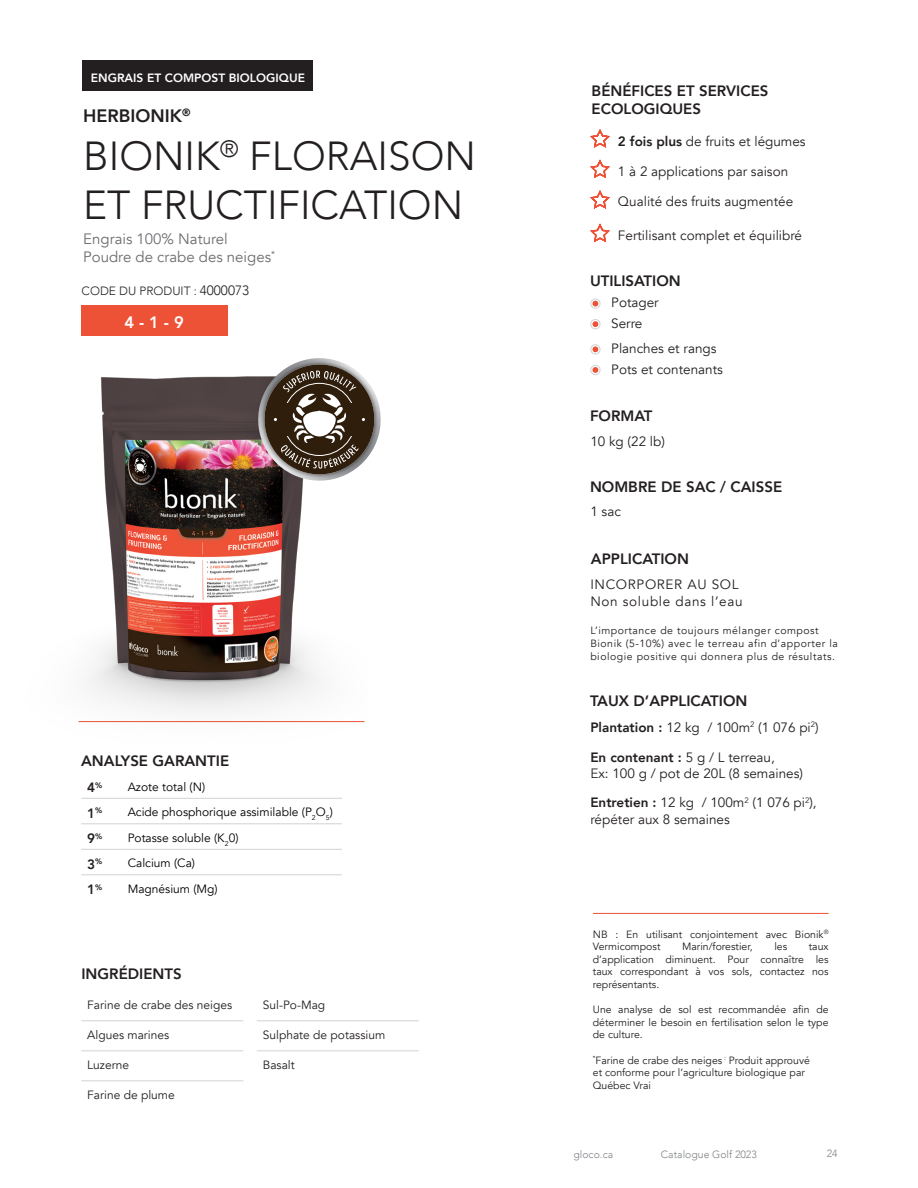
<style>
.page{position:relative;width:918px;height:1188px;background:#fff}
.page>*{position:absolute;margin:0;border:0;box-sizing:border-box;transform-origin:0 0}
.t1{font:300 40.5px/48.6px "Avenir";color:#231f20}
.t2{font:800 18px "Avenir";color:#231f20}
.t3{font:800 16.5px "Avenir";color:#fff}
.t4{font:800 15px/18px "Avenir";color:#231f20}
.t5{font:15px "Avenir";color:#6c6d70}
.t6{font:13.5px/16.2px "Avenir";color:#231f20}
.t7{font:13.5px "Avenir";letter-spacing:.05em;color:#231f20}
.t8{font:800 13.5px "Avenir";color:#231f20}
.t9{font:12px "Avenir";color:#000}
.t10{font:12px "Avenir";color:#231f20}
.t11{font:800 12px "Avenir";color:#fff}
.t12{font:300 12px "Avenir";color:#231f20}
.t13{font:10.5px/12.6px "Avenir";color:#231f20}
.t14{font:10.5px/12.6px "Avenir";letter-spacing:.05em;color:#231f20}
.t15{font:300 10.5px "Avenir";color:#808285}
.s1{font-size:13.5px}
.s2{font-weight:800}
</style>
<div class="page">
<div style="left:590px;top:299px;width:10px;height:10px;border:1px solid #d1d2d4;border-radius:50%"></div>
<div style="left:590px;top:344px;width:10px;height:10px;border:1px solid #d1d2d4;border-radius:50%"></div>
<div style="left:590px;top:319px;width:10px;height:10px;border:1px solid #d1d2d4;border-radius:50%"></div>
<div style="left:590px;top:365px;width:10px;height:10px;border:1px solid #d1d2d4;border-radius:50%"></div>
<svg style="left:590px;top:129px;width:20px;height:19px"></svg>
<svg style="left:590px;top:223px;width:20px;height:20px"></svg>
<svg style="left:590px;top:159px;width:20px;height:20px"></svg>
<svg style="left:590px;top:190px;width:20px;height:19px"></svg>
<div style="left:83px;top:60px;width:230px;height:31px;background:#231f20"></div>
<svg style="left:592px;top:301px;width:6px;height:6px"></svg>
<svg style="left:592px;top:321px;width:6px;height:6px"></svg>
<svg style="left:592px;top:346px;width:6px;height:6px"></svg>
<svg style="left:592px;top:367px;width:6px;height:6px"></svg>
<hr style="left:593px;top:913px;width:236px;height:1px;background:#ed5136">
<div style="left:81px;top:305px;width:147px;height:31px;background:#ed5136"></div>
<img style="left:78px;top:376px;width:287px;height:347px">
<svg style="left:254px;top:358px;width:127px;height:127px"></svg>
<hr style="left:81px;top:798px;width:41px;height:1px;background:#d1d2d4">
<hr style="left:122px;top:798px;width:220px;height:1px;background:#d1d2d4">
<hr style="left:81px;top:823px;width:41px;height:1px;background:#d1d2d4">
<hr style="left:122px;top:823px;width:220px;height:1px;background:#d1d2d4">
<hr style="left:81px;top:849px;width:41px;height:1px;background:#d1d2d4">
<hr style="left:122px;top:849px;width:220px;height:1px;background:#d1d2d4">
<hr style="left:81px;top:874px;width:41px;height:1px;background:#d1d2d4">
<hr style="left:122px;top:874px;width:220px;height:1px;background:#d1d2d4">
<hr style="left:81px;top:1020px;width:162px;height:1px;background:#d1d2d4">
<hr style="left:257px;top:1020px;width:162px;height:1px;background:#d1d2d4">
<hr style="left:81px;top:1050px;width:162px;height:1px;background:#d1d2d4">
<hr style="left:257px;top:1050px;width:162px;height:1px;background:#d1d2d4">
<hr style="left:81px;top:1080px;width:162px;height:1px;background:#d1d2d4">
<p class="t11" style="left:91px;top:68px;width:216px">ENGRAIS ET COMPOST BIOLOGIQUE</p>
<p class="t2" style="left:83px;top:101px;width:109px">HERBIONIK<sup>®</sup></p>
<p class="t1" style="left:83px;top:132px;width:394px">BIONIK<sup>®</sup> FLORAISON<br>ET FRUCTIFICATION</p>
<p class="t5" style="left:83px;top:230px;width:146px">Engrais 100% Naturel</p>
<p class="t5" style="left:83px;top:248px;width:193px">Poudre de crabe des neiges<sup>*</sup></p>
<p class="t12" style="left:82px;top:284px;width:169px">CODE DU PRODUIT : <span class="s1">4000073</span></p>
<p class="t3" style="left:125px;top:310px;width:61px">4 - 1 - 9</p>
<p class="t4" style="left:81px;top:751px;width:150px">ANALYSE GARANTIE</p>
<p class="t8" style="left:87px;top:777px;width:17px">4<sup>%</sup></p>
<p class="t9" style="left:128px;top:780px;width:79px">Azote total (N)</p>
<p class="t8" style="left:87px;top:803px;width:17px">1<sup>%</sup></p>
<p class="t9" style="left:128px;top:805px;width:207px">Acide phosphorique assimilable (P<sub>2</sub>O<sub>5</sub>)</p>
<p class="t8" style="left:87px;top:828px;width:17px">9<sup>%</sup></p>
<p class="t9" style="left:128px;top:831px;width:112px">Potasse soluble (K<sub>2</sub>0)</p>
<p class="t8" style="left:87px;top:854px;width:17px">3<sup>%</sup></p>
<p class="t9" style="left:128px;top:856px;width:69px">Calcium (Ca)</p>
<p class="t8" style="left:87px;top:879px;width:17px">1<sup>%</sup></p>
<p class="t9" style="left:128px;top:882px;width:92px">Magnésium (Mg)</p>
<p class="t4" style="left:81px;top:965px;width:102px">INGRÉDIENTS</p>
<p class="t10" style="left:87px;top:998px;width:146px">Farine de crabe des neiges</p>
<p class="t10" style="left:263px;top:998px;width:64px">Sul-Po-Mag</p>
<p class="t10" style="left:87px;top:1028px;width:84px">Algues marines</p>
<p class="t10" style="left:263px;top:1028px;width:124px">Sulphate de potassium</p>
<p class="t10" style="left:87px;top:1058px;width:43px">Luzerne</p>
<p class="t10" style="left:263px;top:1058px;width:33px">Basalt</p>
<p class="t10" style="left:87px;top:1088px;width:89px">Farine de plume</p>
<p class="t4" style="left:592px;top:82px;width:178px">BÉNÉFICES ET SERVICES<br>ECOLOGIQUES</p>
<p class="t6" style="left:618px;top:133px;width:189px"><span class="s2">2 fois plus</span> de fruits et légumes</p>
<p class="t6" style="left:618px;top:163px;width:172px">1 à 2 applications par saison</p>
<p class="t6" style="left:618px;top:194px;width:177px">Qualité des fruits augmentée</p>
<p class="t6" style="left:618px;top:227px;width:186px">Fertilisant complet et équilibré</p>
<p class="t4" style="left:590px;top:272px;width:92px">UTILISATION</p>
<p class="t6" style="left:611px;top:295px;width:49px">Potager</p>
<p class="t6" style="left:611px;top:341px;width:107px">Planches et rangs</p>
<p class="t6" style="left:611px;top:315px;width:33px">Serre</p>
<p class="t6" style="left:611px;top:361px;width:113px">Pots et contenants</p>
<p class="t4" style="left:590px;top:407px;width:64px">FORMAT</p>
<p class="t6" style="left:590px;top:433px;width:76px">10 kg (22 lb)</p>
<p class="t4" style="left:590px;top:478px;width:194px">NOMBRE DE SAC / CAISSE</p>
<p class="t6" style="left:590px;top:504px;width:32px">1 sac</p>
<p class="t4" style="left:591px;top:550px;width:100px">APPLICATION</p>
<p class="t7" style="left:590px;top:577px;width:150px">INCORPORER AU SOL</p>
<p class="t7" style="left:590px;top:593px;width:154px">Non soluble dans l’eau</p>
<p class="t14" style="left:590px;top:625px;width:249px">L’importance de toujours mélanger compost<br>Bionik (5-10%) avec le terreau afin d’apporter la biologie positive qui donnera plus de résultats.</p>
<p class="t4" style="left:590px;top:692px;width:159px">TAUX D’APPLICATION</p>
<p class="t6" style="left:590px;top:719px;width:230px"><span class="s2">Plantation :</span> 12 kg / 100m<sup>2</sup> (1 076 pi<sup>2</sup>)</p>
<p class="t6" style="left:590px;top:749px;width:214px"><span class="s2">En contenant :</span> 5 g / L terreau,<br>Ex: 100 g / pot de 20L (8 semaines)</p>
<p class="t6" style="left:590px;top:795px;width:228px"><span class="s2">Entretien :</span> 12 kg / 100m<sup>2</sup> (1 076 pi<sup>2</sup>), répéter aux 8 semaines</p>
<p class="t13" style="left:593px;top:928px;width:237px">NB : En utilisant conjointement avec Bionik<sup>®<br></sup>Vermicompost</p>
<p class="t13" style="left:682px;top:941px;width:72px">Marin/forestier,</p>
<p class="t13" style="left:774px;top:941px;width:14px">les</p>
<p class="t13" style="left:593px;top:941px;width:237px;text-align:justify;text-indent:216px">taux d’application diminuent. Pour connaître les taux correspondant à vos sols, contactez nos représentants.</p>
<p class="t13" style="left:593px;top:1004px;width:237px;text-align:justify">Une analyse de sol est recommandée afin de déterminer le besoin en fertilisation selon le type de culture.</p>
<p class="t13" style="left:593px;top:1054px;width:219px"><sup>*</sup>Farine de crabe des neiges <sup>:</sup> Produit approuvé et conforme pour l’agriculture biologique par<br>Québec Vrai</p>
<p class="t15" style="left:573px;top:1148px;width:41px">gloco.ca</p>
<p class="t15" style="left:661px;top:1148px;width:97px">Catalogue Golf 2023</p>
<p class="t15" style="left:827px;top:1148px;width:12px">24</p>
</div>
